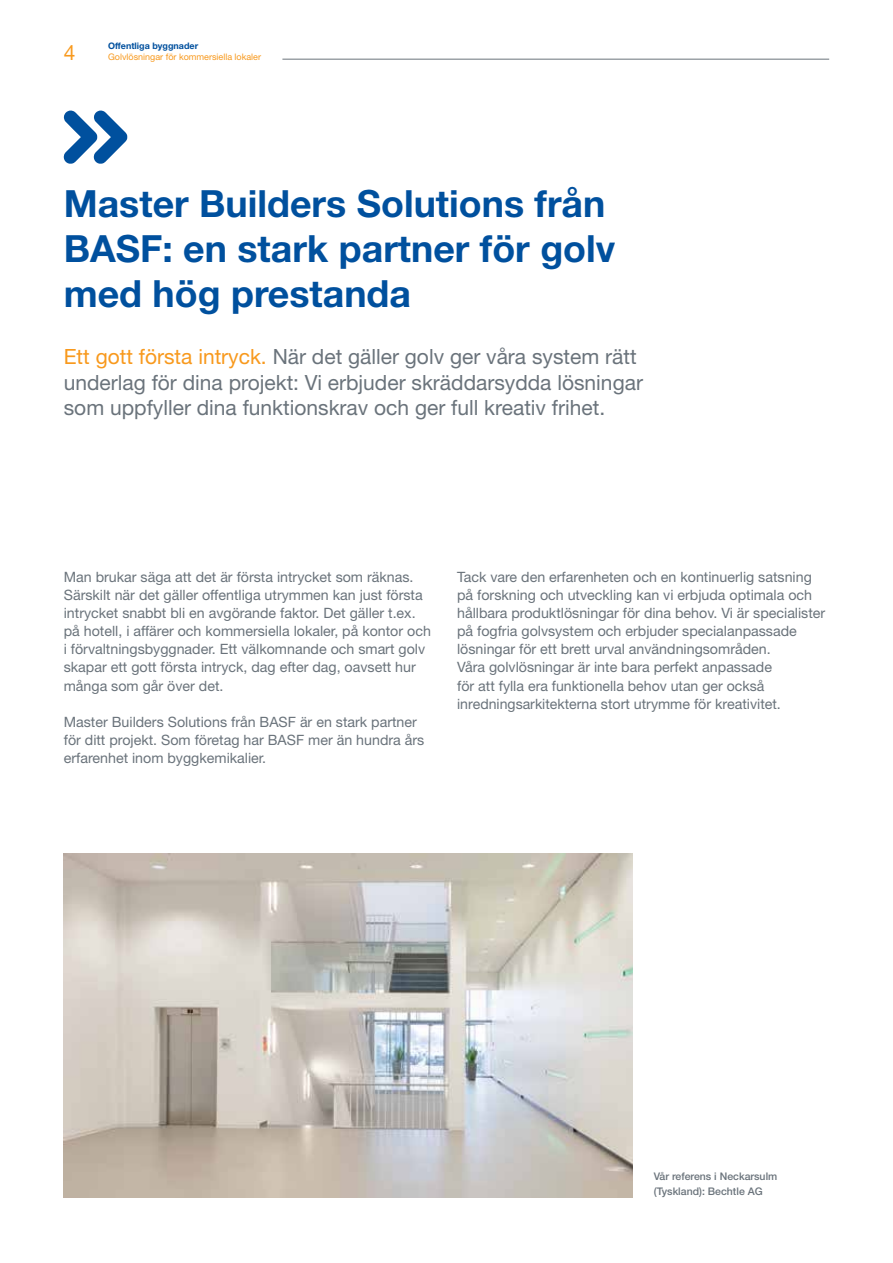
<style>
.page{position:relative;width:893px;height:1263px;background:#fff}
.page>*{position:absolute;margin:0;border:0;box-sizing:border-box;transform-origin:0 0}
.t1{font:700 37.5px/45px "Helvetica Neue LT Pro";color:#00509e}
.t2{font:21px/25.5px "Helvetica Neue LT Pro";color:#6a737b}
.t3{font:21px "Helvetica Neue LT Pro";color:#f8991d}
.t4{font:14.25px/18.1px "Helvetica Neue LT Pro";color:#6a737b}
.t5{font:500 10.5px/15px "Helvetica Neue LT Pro";color:#6a737b}
.t6{font:9px "Helvetica Neue LT Pro";color:#f8991d}
.t7{font:700 9px "Helvetica Neue LT Pro";color:#00509e}
.s1{color:#f8991d}
</style>
<div class="page">
<hr style="left:282px;top:59px;width:547px;height:1px;background:#6a737b">
<svg style="left:64px;top:111px;width:63px;height:53px"></svg>
<img style="left:64px;top:854px;width:568px;height:344px">
<h2 class="t3" style="left:64px;top:39px;width:13px">4</h2>
<p class="t7" style="left:108px;top:40px;width:92px">Offentliga byggnader</p>
<p class="t6" style="left:108px;top:51px;width:155px">Golvlösningar för kommersiella lokaler</p>
<h1 class="t1" style="left:64px;top:180px;width:553px">Master Builders Solutions från<br>BASF: en stark partner för golv med hög prestanda</h1>
<h2 class="t2" style="left:64px;top:344px;width:581px"><span class="s1">Ett gott första intryck.</span> När det gäller golv ger våra system rätt underlag för dina projekt: Vi erbjuder skräddarsydda lösningar som uppfyller dina funktionskrav och ger full kreativ frihet.</h2>
<p class="t4" style="left:64px;top:567px;width:369px">Man brukar säga att det är första intrycket som räknas.<br>Särskilt när det gäller offentliga utrymmen kan just första intrycket snabbt bli en avgörande faktor. Det gäller t.ex. på hotell, i affärer och kommersiella lokaler, på kontor och i förvaltningsbyggnader. Ett välkomnande och smart golv skapar ett gott första intryck, dag efter dag, oavsett hur många som går över det.</p>
<p class="t4" style="left:64px;top:712px;width:362px">Master Builders Solutions från BASF är en stark partner för ditt projekt. Som företag har BASF mer än hundra års erfarenhet inom byggkemikalier.</p>
<p class="t4" style="left:457px;top:567px;width:370px">Tack vare den erfarenheten och en kontinuerlig satsning på forskning och utveckling kan vi erbjuda optimala och hållbara produktlösningar för dina behov. Vi är specialister på fogfria golvsystem och erbjuder specialanpassade lösningar för ett brett urval användningsområden.<br>Våra golvlösningar är inte bara perfekt anpassade<br>för att fylla era funktionella behov utan ger också inredningsarkitekterna stort utrymme för kreativitet.</p>
<p class="t5" style="left:654px;top:1168px;width:125px">Vår referens i Neckarsulm (Tyskland): Bechtle AG</p>
</div>
